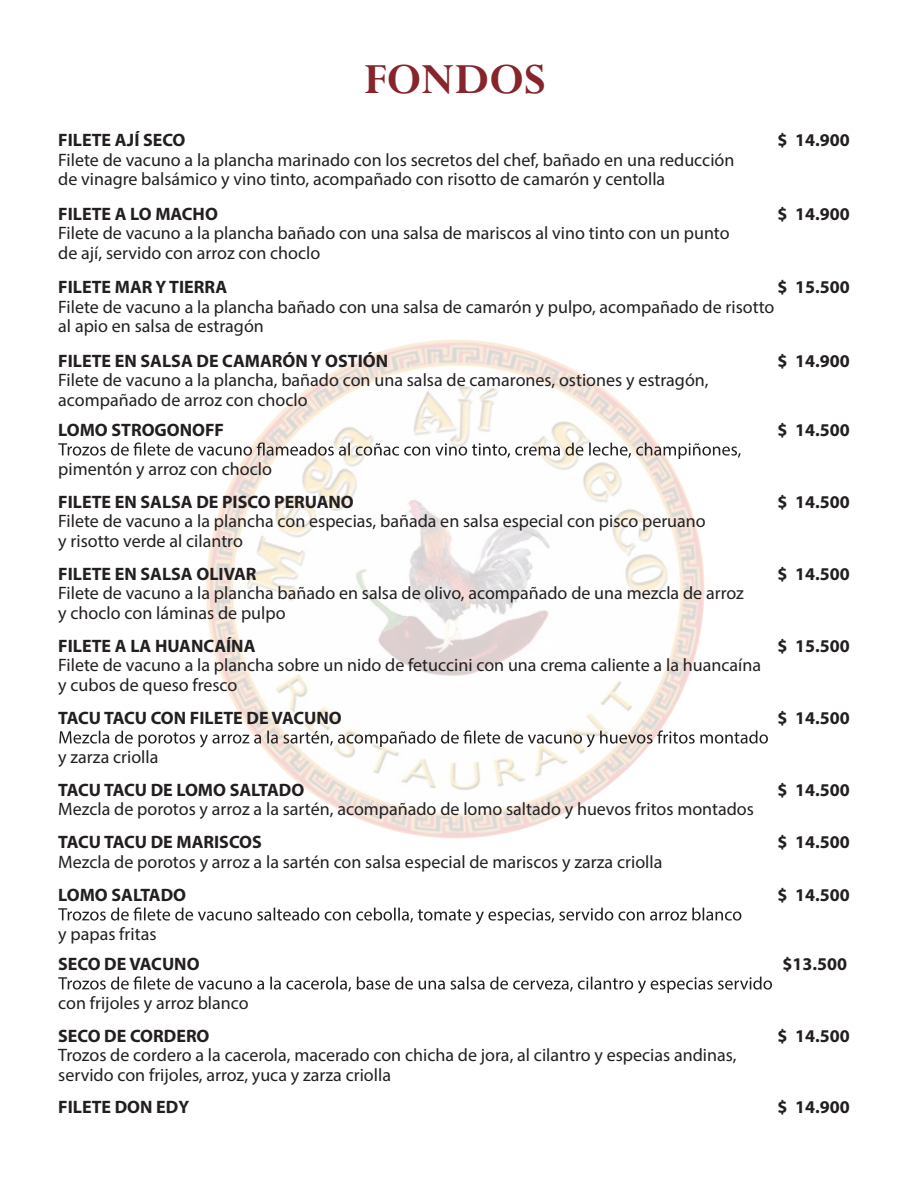
<style>
.page{position:relative;width:910px;height:1178px;background:#fff}
.page>*{position:absolute;margin:0;border:0;box-sizing:border-box;transform-origin:0 0}
.t1{font:700 48px "Perpetua";letter-spacing:.01em;color:#86252b}
.t2{font:18px/19.5px "Myriad Pro";color:#231f20}
.t3{font:700 18px "Myriad Pro";color:#231f20}
</style>
<div class="page">
<img style="left:206px;top:339px;width:498px;height:499px;border-radius:245px">
<svg style="left:58px;top:442px;width:683px;height:17px"></svg>
<svg style="left:59px;top:730px;width:709px;height:17px"></svg>
<svg style="left:58px;top:907px;width:683px;height:17px"></svg>
<svg style="left:58px;top:976px;width:714px;height:17px"></svg>
<h1 class="t1" style="left:363px;top:49px;width:184px">FONDOS</h1>
<p class="t3" style="left:58px;top:129px;width:129px">FILETE AJÍ SECO</p>
<p class="t3" style="left:777px;top:129px;width:74px">$ 14.900</p>
<p class="t2" style="left:58px;top:150px;width:678px">Filete de vacuno a la plancha marinado con los secretos del chef, bañado en una reducción de vinagre balsámico y vino tinto, acompañado con risotto de camarón y centolla</p>
<p class="t3" style="left:58px;top:202px;width:161px">FILETE A LO MACHO</p>
<p class="t3" style="left:777px;top:202px;width:74px">$ 14.900</p>
<p class="t2" style="left:58px;top:223px;width:673px">Filete de vacuno a la plancha bañado con una salsa de mariscos al vino tinto con un punto de ají, servido con arroz con choclo</p>
<p class="t3" style="left:58px;top:276px;width:170px">FILETE MAR Y TIERRA</p>
<p class="t3" style="left:778px;top:276px;width:74px">$ 15.500</p>
<p class="t2" style="left:58px;top:297px;width:718px">Filete de vacuno a la plancha bañado con una salsa de camarón y pulpo, acompañado de risotto al apio en salsa de estragón</p>
<p class="t3" style="left:58px;top:349px;width:331px">FILETE EN SALSA DE CAMARÓN Y OSTIÓN</p>
<p class="t3" style="left:778px;top:349px;width:74px">$ 14.900</p>
<p class="t2" style="left:58px;top:370px;width:652px">Filete de vacuno a la plancha, bañado con una salsa de camarones, ostiones y estragón, acompañado de arroz con choclo</p>
<p class="t3" style="left:58px;top:418px;width:167px">LOMO STROGONOFF</p>
<p class="t3" style="left:778px;top:418px;width:74px">$ 14.500</p>
<p class="t2" style="left:58px;top:459px;width:215px">pimentón y arroz con choclo</p>
<p class="t3" style="left:58px;top:490px;width:297px">FILETE EN SALSA DE PISCO PERUANO</p>
<p class="t3" style="left:777px;top:490px;width:74px">$ 14.500</p>
<p class="t2" style="left:58px;top:511px;width:649px">Filete de vacuno a la plancha con especias, bañada en salsa especial con pisco peruano y risotto verde al cilantro</p>
<p class="t3" style="left:58px;top:562px;width:200px">FILETE EN SALSA OLIVAR</p>
<p class="t3" style="left:777px;top:562px;width:74px">$ 14.500</p>
<p class="t2" style="left:58px;top:583px;width:687px">Filete de vacuno a la plancha bañado en salsa de olivo, acompañado de una mezcla de arroz y choclo con láminas de pulpo</p>
<p class="t3" style="left:58px;top:634px;width:199px">FILETE A LA HUANCAÍNA</p>
<p class="t3" style="left:778px;top:634px;width:74px">$ 15.500</p>
<p class="t2" style="left:58px;top:655px;width:704px">Filete de vacuno a la plancha sobre un nido de fetuccini con una crema caliente a la huancaína y cubos de queso fresco</p>
<p class="t3" style="left:58px;top:706px;width:285px">TACU TACU CON FILETE DE VACUNO</p>
<p class="t3" style="left:778px;top:706px;width:74px">$ 14.500</p>
<p class="t2" style="left:58px;top:747px;width:102px">y zarza criolla</p>
<p class="t3" style="left:58px;top:778px;width:248px">TACU TACU DE LOMO SALTADO</p>
<p class="t3" style="left:777px;top:778px;width:74px">$ 14.500</p>
<p class="t2" style="left:58px;top:799px;width:697px">Mezcla de porotos y arroz a la sartén, acompañado de lomo saltado y huevos fritos montados</p>
<p class="t3" style="left:58px;top:830px;width:205px">TACU TACU DE MARISCOS</p>
<p class="t3" style="left:777px;top:830px;width:74px">$ 14.500</p>
<p class="t2" style="left:58px;top:852px;width:606px">Mezcla de porotos y arroz a la sartén con salsa especial de mariscos y zarza criolla</p>
<p class="t3" style="left:58px;top:883px;width:129px">LOMO SALTADO</p>
<p class="t3" style="left:777px;top:883px;width:74px">$ 14.500</p>
<p class="t2" style="left:58px;top:924px;width:100px">y papas fritas</p>
<p class="t3" style="left:58px;top:952px;width:143px">SECO DE VACUNO</p>
<p class="t3" style="left:783px;top:952px;width:66px">$13.500</p>
<p class="t2" style="left:58px;top:993px;width:192px">con frijoles y arroz blanco</p>
<p class="t3" style="left:58px;top:1024px;width:153px">SECO DE CORDERO</p>
<p class="t3" style="left:777px;top:1024px;width:74px">$ 14.500</p>
<p class="t2" style="left:58px;top:1045px;width:680px">Trozos de cordero a la cacerola, macerado con chicha de jora, al cilantro y especias andinas, servido con frijoles, arroz, yuca y zarza criolla</p>
<p class="t3" style="left:58px;top:1095px;width:133px">FILETE DON EDY</p>
<p class="t3" style="left:777px;top:1095px;width:74px">$ 14.900</p>
</div>
